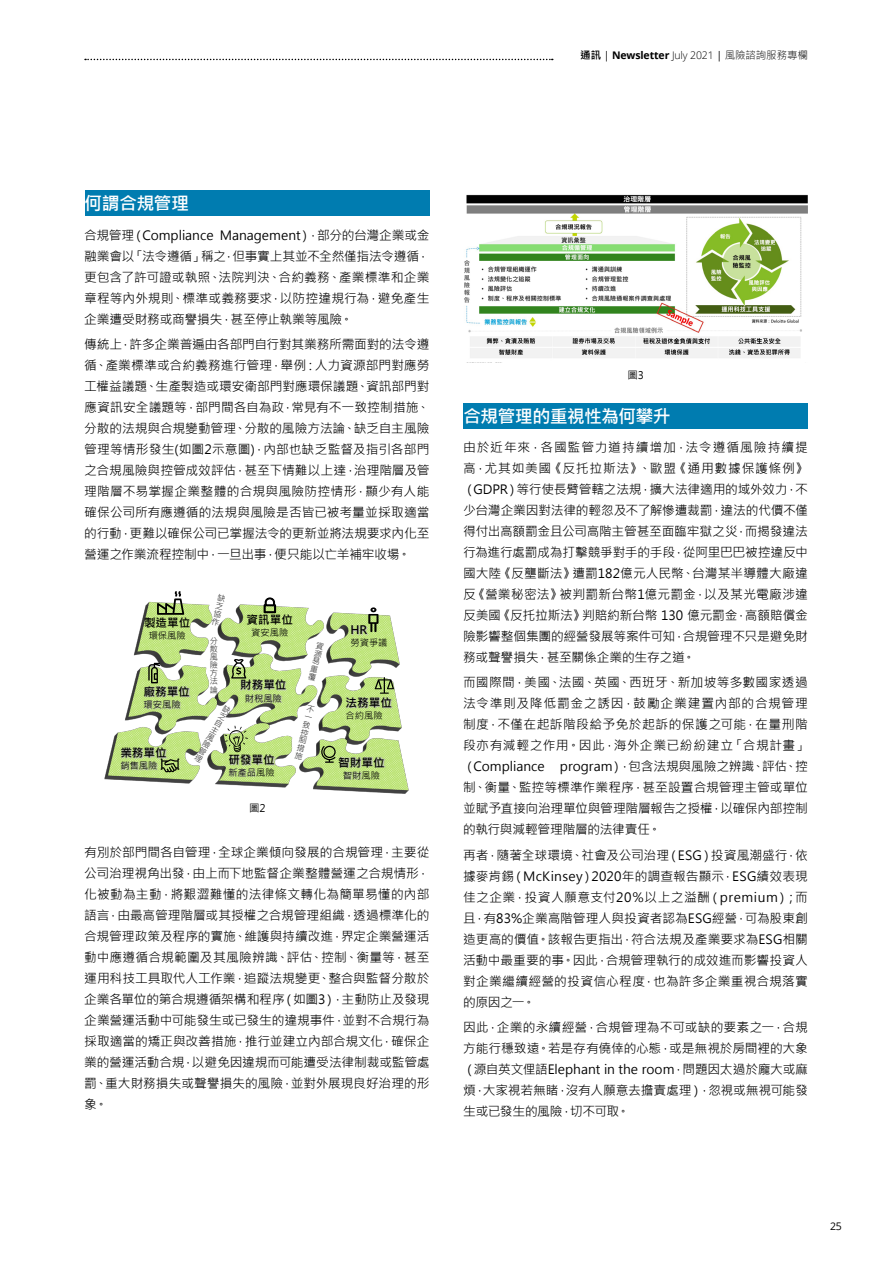
<style>
.page{position:relative;width:893px;height:1263px;background:#fff}
.page>*{position:absolute;margin:0;border:0;box-sizing:border-box;transform-origin:0 0}
.t1{font:700 18px "Microsoft Jheng Hei";letter-spacing:-.04em;color:#fff}
.t2{font:12.75px/21px "Microsoft Jheng Hei";letter-spacing:-.01em;color:#000;text-align:justify}
.t3{font:700 11.55px "Microsoft Jheng Hei";color:#000}
.t4{font:700 10.5px "Open Sans";letter-spacing:-.01em;color:#000}
.t5{font:10.5px "Microsoft Jheng Hei";color:#000}
.t6{font:10.5px "Open Sans";color:#000}
.t7{font:9.3px "Microsoft Jheng Hei";color:#000}
.t8{font:8.1px/8.1px "Microsoft Jheng Hei";color:#313131;text-align:justify}
.s1{font-family:"Microsoft Jheng Hei"}
.s2{font-weight:400}
.s3{font-weight:300}
.s4{font-family:"Microsoft Jheng Hei";font-weight:300}
</style>
<div class="page">
<svg style="left:85px;top:59px;width:468px;height:1px"></svg>
<div style="left:85px;top:190px;width:344px;height:26px;background:#007cb0"></div>
<div style="left:463px;top:403px;width:345px;height:26px;background:#007cb0"></div>
<img style="left:464px;top:194px;width:344px;height:164px">
<img style="left:217px;top:604px;width:107px;height:48px">
<img style="left:318px;top:678px;width:84px;height:56px">
<img style="left:219px;top:652px;width:99px;height:69px">
<img style="left:134px;top:601px;width:78px;height:61px">
<img style="left:325px;top:613px;width:75px;height:65px">
<img style="left:125px;top:662px;width:94px;height:63px">
<img style="left:206px;top:721px;width:90px;height:67px">
<img style="left:104px;top:725px;width:98px;height:58px">
<img style="left:299px;top:734px;width:110px;height:60px">
<img style="left:343px;top:620px;width:33px;height:26px">
<img style="left:136px;top:681px;width:62px;height:26px">
<img style="left:138px;top:696px;width:49px;height:21px">
<img style="left:113px;top:742px;width:23px;height:26px">
<img style="left:136px;top:742px;width:39px;height:16px">
<img style="left:115px;top:757px;width:49px;height:21px">
<img style="left:233px;top:675px;width:62px;height:26px">
<img style="left:239px;top:689px;width:50px;height:22px">
<img style="left:338px;top:692px;width:62px;height:26px">
<img style="left:221px;top:749px;width:62px;height:26px">
<img style="left:222px;top:763px;width:41px;height:22px">
<img style="left:331px;top:752px;width:62px;height:26px">
<img style="left:337px;top:766px;width:31px;height:22px">
<svg style="left:368px;top:607px;width:10px;height:25px"></svg>
<svg style="left:375px;top:677px;width:19px;height:17px"></svg>
<svg style="left:264px;top:597px;width:12px;height:16px"></svg>
<svg style="left:231px;top:659px;width:16px;height:19px"></svg>
<svg style="left:224px;top:725px;width:24px;height:27px"></svg>
<svg style="left:157px;top:591px;width:27px;height:24px"></svg>
<svg style="left:148px;top:663px;width:12px;height:20px"></svg>
<svg style="left:161px;top:758px;width:18px;height:14px"></svg>
<svg style="left:321px;top:746px;width:15px;height:17px"></svg>
<p class="t4" style="left:580px;top:48px;width:229px"><span class="s1">通訊</span> <span class="s2">|</span> Newsletter <span class="s3">July 2021</span> <span class="s2">|</span> <span class="s4">風險諮詢服務專欄</span></p>
<h1 class="t1" style="left:84px;top:192px;width:106px">何謂合規管理</h1>
<p class="t2" style="left:84px;top:224px;width:347px">合規管理（Compliance Management），部分的台灣企業或金融業會以「法令遵循」稱之，但事實上其並不全然僅指法令遵循，更包含了許可證或執照、法院判決、合約義務、產業標準和企業章程等內外規則、標準或義務要求，以防控違規行為，避免產生企業遭受財務或商譽損失，甚至停止執業等風險。</p>
<p class="t2" style="left:84px;top:334px;width:347px">傳統上，許多企業普遍由各部門自行對其業務所需面對的法令遵循、產業標準或合約義務進行管理，舉例：人力資源部門對應勞工權益議題、生產製造或環安衛部門對應環保議題、資訊部門對應資訊安全議題等，部門間各自為政，常見有不一致控制措施、分散的法規與合規變動管理、分散的風險方法論、缺乏自主風險管理等情形發生(如圖2示意圖)，內部也缺乏監督及指引各部門之合規風險與控管成效評估，甚至下情難以上達，治理階層及管理階層不易掌握企業整體的合規與風險防控情形，顯少有人能確保公司所有應遵循的法規與風險是否皆已被考量並採取適當的行動，更難以確保公司已掌握法令的更新並將法規要求內化至營運之作業流程控制中，一旦出事，便只能以亡羊補牢收場。</p>
<p class="t8" style="left:218px;top:593px;width:10px;rotate:14deg">缺乏協作</p>
<p class="t3" style="left:247px;top:613px;width:48px">資訊單位</p>
<p class="t7" style="left:251px;top:627px;width:39px">資安風險</p>
<p class="t3" style="left:350px;top:623px;width:18px">HR</p>
<p class="t7" style="left:350px;top:637px;width:39px">勞資爭議</p>
<p class="t3" style="left:144px;top:615px;width:48px">製造單位</p>
<p class="t7" style="left:149px;top:630px;width:39px">環保風險</p>
<p class="t8" style="left:210px;top:637px;width:10px">分散風險方法論</p>
<p class="t8" style="left:317px;top:641px;width:10px;rotate:14deg">資源易重覆</p>
<p class="t3" style="left:240px;top:678px;width:48px">財務單位</p>
<p class="t7" style="left:245px;top:692px;width:39px">財稅風險</p>
<p class="t3" style="left:346px;top:695px;width:48px">法務單位</p>
<p class="t7" style="left:346px;top:710px;width:39px">合約風險</p>
<p class="t3" style="left:228px;top:752px;width:48px">研發單位</p>
<p class="t7" style="left:228px;top:766px;width:48px">新產品風險</p>
<p class="t3" style="left:144px;top:684px;width:48px">廠務單位</p>
<p class="t7" style="left:144px;top:699px;width:39px">環安風險</p>
<p class="t3" style="left:120px;top:745px;width:48px">業務單位</p>
<p class="t7" style="left:120px;top:760px;width:39px">銷售風險</p>
<p class="t8" style="left:225px;top:704px;width:10px;rotate:30deg">缺乏自主風險管理</p>
<p class="t8" style="left:307px;top:704px;width:10px;rotate:14deg">不一致控制措施</p>
<p class="t3" style="left:338px;top:755px;width:48px">智財單位</p>
<p class="t7" style="left:343px;top:769px;width:39px">智財風險</p>
<p class="t5" style="left:249px;top:801px;width:18px">圖2</p>
<p class="t2" style="left:84px;top:842px;width:347px">有別於部門間各自管理，全球企業傾向發展的合規管理，主要從公司治理視角出發，由上而下地監督企業整體營運之合規情形，化被動為主動，將艱澀難懂的法律條文轉化為簡單易懂的內部語言，由最高管理階層或其授權之合規管理組織，透過標準化的合規管理政策及程序的實施、維護與持續改進，界定企業營運活動中應遵循合規範圍及其風險辨識、評估、控制、衡量等，甚至運用科技工具取代人工作業，追蹤法規變更、整合與監督分散於企業各單位的第合規遵循架構和程序（如圖3），主動防止及發現企業營運活動中可能發生或已發生的違規事件，並對不合規行為採取適當的矯正與改善措施，推行並建立內部合規文化，確保企業的營運活動合規，以避免因違規而可能遭受法律制裁或監管處罰、重大財務損失或聲譽損失的風險，並對外展現良好治理的形象。</p>
<p class="t5" style="left:627px;top:369px;width:18px">圖3</p>
<h1 class="t1" style="left:463px;top:405px;width:209px">合規管理的重視性為何攀升</h1>
<p class="t2" style="left:463px;top:437px;width:346px">由於近年來，各國監管力道持續增加，法令遵循風險持續提高，尤其如美國《反托拉斯法》、歐盟《通用數據保護條例》（GDPR）等行使長臂管轄之法規，擴大法律適用的域外效力，不少台灣企業因對法律的輕忽及不了解慘遭裁罰，違法的代價不僅得付出高額罰金且公司高階主管甚至面臨牢獄之災，而揭發違法行為進行處罰成為打擊競爭對手的手段，從阿里巴巴被控違反中國大陸《反壟斷法》遭罰182億元人民幣、台灣某半導體大廠違反《營業秘密法》被判罰新台幣1億元罰金，以及某光電廠涉違反美國《反托拉斯法》判賠約新台幣 130 億元罰金，高額賠償金險影響整個集團的經營發展等案件可知，合規管理不只是避免財務或聲譽損失，甚至關係企業的生存之道。</p>
<p class="t2" style="left:463px;top:672px;width:346px">而國際間，美國、法國、英國、西班牙、新加坡等多數國家透過法令準則及降低罰金之誘因，鼓勵企業建置內部的合規管理制度，不僅在起訴階段給予免於起訴的保護之可能，在量刑階段亦有減輕之作用。因此，海外企業已紛紛建立「合規計畫」（Compliance program），包含法規與風險之辨識、評估、控制、衡量、監控等標準作業程序，甚至設置合規管理主管或單位並賦予直接向治理單位與管理階層報告之授權，以確保內部控制的執行與減輕管理階層的法律責任。</p>
<p class="t2" style="left:463px;top:844px;width:346px">再者，隨著全球環境、社會及公司治理（ESG）投資風潮盛行，依據麥肯錫（McKinsey）2020年的調查報告顯示，ESG績效表現佳之企業，投資人願意支付20％以上之溢酬（premium）；而且，有83%企業高階管理人與投資者認為ESG經營，可為股東創造更高的價值。該報告更指出，符合法規及產業要求為ESG相關活動中最重要的事。因此，合規管理執行的成效進而影響投資人對企業繼續經營的投資信心程度，也為許多企業重視合規落實的原因之一。</p>
<p class="t2" style="left:463px;top:1017px;width:346px">因此，企業的永續經營，合規管理為不可或缺的要素之一，合規方能行穩致遠。若是存有僥倖的心態，或是無視於房間裡的大象（源自英文俚語Elephant in the room，問題因太過於龐大或麻煩，大家視若無睹，沒有人願意去擔責處理），忽視或無視可能發生或已發生的風險，切不可取。</p>
<p class="t6" style="left:830px;top:1219px;width:13px">25</p>
</div>
